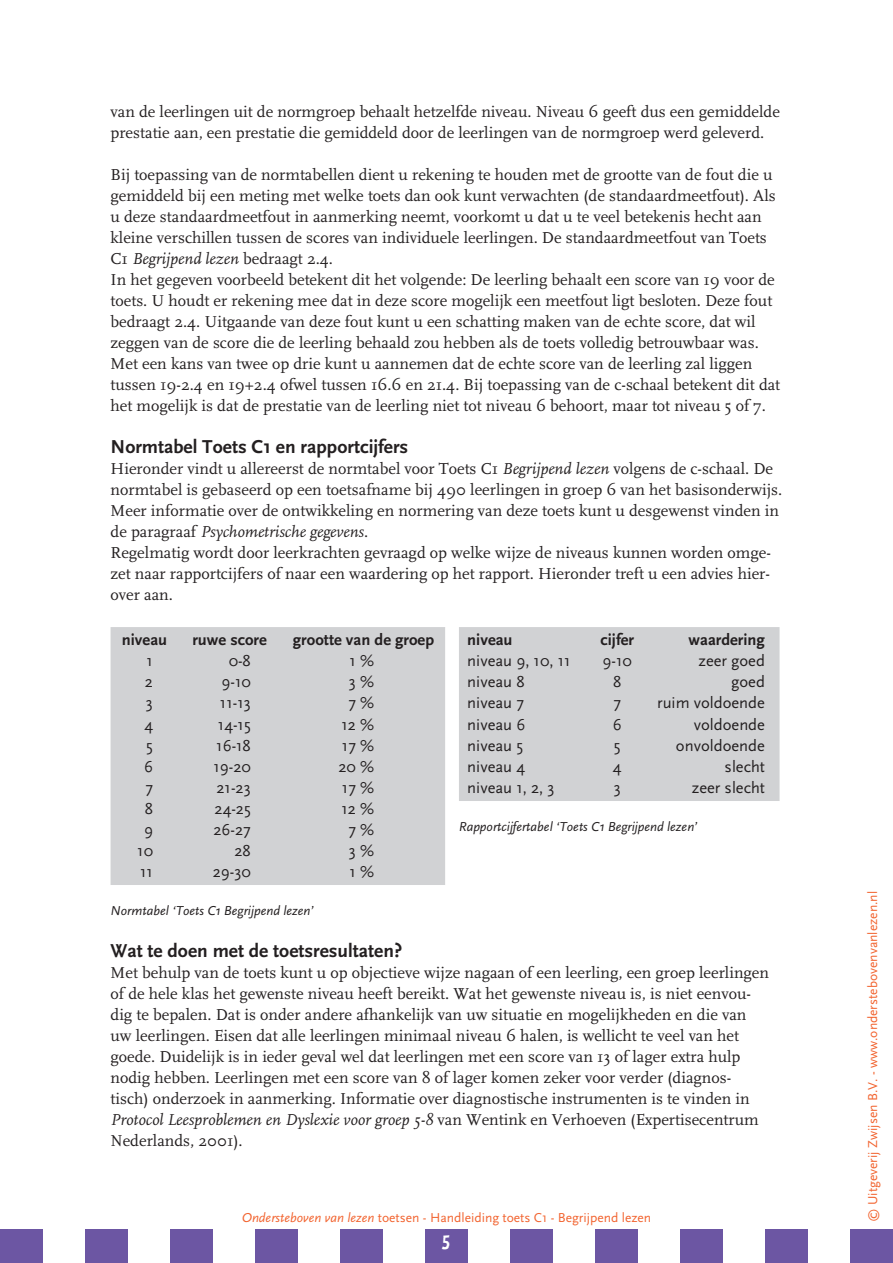
<style>
.page{position:relative;width:893px;height:1263px;background:#fff}
.page>*{position:absolute;margin:0;border:0;box-sizing:border-box;transform-origin:0 0}
._03_Andere_pagina_s{font:700 19.5px "Scala Sans";color:#231f20}
._03_Andere_pagina_s-2{font:16.5px/21px "Scala";color:#231f20}
._04_Tabel_04_Normtab{font:16.5px "Scala Sans";color:#231f20}
._04_Tabel_04_Normtab-2{font:700 16.5px "Scala Sans";color:#231f20}
.t1{font:13.5px "Scala Sans";color:#f26430}
._03_Andere_pagina_s-3{font:italic 13.5px "Scala Sans";color:#231f20}
.s1{font-style:italic}
</style>
<div class="page">
<div style="left:0;top:1229px;width:43px;height:34px;background:#6c56a3"></div>
<div style="left:85px;top:1229px;width:43px;height:34px;background:#6c56a3"></div>
<div style="left:170px;top:1229px;width:43px;height:34px;background:#6c56a3"></div>
<div style="left:255px;top:1229px;width:43px;height:34px;background:#6c56a3"></div>
<div style="left:340px;top:1229px;width:43px;height:34px;background:#6c56a3"></div>
<div style="left:425px;top:1229px;width:43px;height:34px;background:#6c56a3"></div>
<div style="left:510px;top:1229px;width:43px;height:34px;background:#6c56a3"></div>
<div style="left:595px;top:1229px;width:43px;height:34px;background:#6c56a3"></div>
<div style="left:680px;top:1229px;width:43px;height:34px;background:#6c56a3"></div>
<div style="left:765px;top:1229px;width:43px;height:34px;background:#6c56a3"></div>
<div style="left:850px;top:1229px;width:43px;height:34px;background:#6c56a3"></div>
<svg style="left:111px;top:627px;width:668px;height:258px;fill:#d1d2d4"></svg>
<p class="_03_Andere_pagina_s-2" style="left:111px;top:101px;width:671px">van de leerlingen uit de normgroep behaalt hetzelfde niveau. Niveau 6 geeft dus een gemiddelde prestatie aan, een prestatie die gemiddeld door de leerlingen van de normgroep werd geleverd.</p>
<p class="_03_Andere_pagina_s-2" style="left:111px;top:164px;width:667px">Bij toepassing van de normtabellen dient u rekening te houden met de grootte van de fout die u gemiddeld bij een meting met welke toets dan ook kunt verwachten (de standaardmeetfout). Als u deze standaardmeetfout in aanmerking neemt, voorkomt u dat u te veel betekenis hecht aan kleine verschillen tussen de scores van individuele leerlingen. De standaardmeetfout van Toets C1 <span class="s1">Begrijpend lezen</span> bedraagt 2.4.</p>
<p class="_03_Andere_pagina_s-2" style="left:111px;top:269px;width:671px">In het gegeven voorbeeld betekent dit het volgende: De leerling behaalt een score van 19 voor de toets. U houdt er rekening mee dat in deze score mogelijk een meetfout ligt besloten. Deze fout bedraagt 2.4. Uitgaande van deze fout kunt u een schatting maken van de echte score, dat wil zeggen van de score die de leerling behaald zou hebben als de toets volledig betrouwbaar was.<br>Met een kans van twee op drie kunt u aannemen dat de echte score van de leerling zal liggen tussen 19-2.4 en 19+2.4 ofwel tussen 16.6 en 21.4. Bij toepassing van de c-schaal betekent dit dat het mogelijk is dat de prestatie van de leerling niet tot niveau 6 behoort, maar tot niveau 5 of 7.</p>
<p class="_03_Andere_pagina_s" style="left:111px;top:436px;width:299px">Normtabel Toets C1 en rapportcijfers</p>
<p class="_03_Andere_pagina_s-2" style="left:111px;top:458px;width:673px">Hieronder vindt u allereerst de normtabel voor Toets C1 <span class="s1">Begrijpend lezen</span> volgens de c-schaal. De normtabel is gebaseerd op een toetsafname bij 490 leerlingen in groep 6 van het basisonderwijs.<br>Meer informatie over de ontwikkeling en normering van deze toets kunt u desgewenst vinden in de paragraaf <span class="s1">Psychometrische gegevens</span>.</p>
<p class="_03_Andere_pagina_s-2" style="left:111px;top:542px;width:662px;text-align:justify">Regelmatig wordt door leerkrachten gevraagd op welke wijze de niveaus kunnen worden omge&shy;zet naar rapportcijfers of naar een waardering op het rapport. Hieronder treft u een advies hier&shy;over aan.</p>
<p class="_04_Tabel_04_Normtab-2" style="left:122px;top:631px;width:47px">niveau</p>
<p class="_04_Tabel_04_Normtab-2" style="left:192px;top:631px;width:76px">ruwe score</p>
<p class="_04_Tabel_04_Normtab-2" style="left:293px;top:631px;width:143px">grootte van de groep</p>
<p class="_04_Tabel_04_Normtab" style="left:147px;top:652px;width:8px">1</p>
<p class="_04_Tabel_04_Normtab" style="left:229px;top:652px;width:24px">0-8</p>
<p class="_04_Tabel_04_Normtab" style="left:350px;top:652px;width:26px">1 %</p>
<p class="_04_Tabel_04_Normtab" style="left:145px;top:673px;width:10px">2</p>
<p class="_04_Tabel_04_Normtab" style="left:222px;top:673px;width:31px">9-10</p>
<p class="_04_Tabel_04_Normtab" style="left:349px;top:673px;width:27px">3 %</p>
<p class="_04_Tabel_04_Normtab" style="left:146px;top:694px;width:9px">3</p>
<p class="_04_Tabel_04_Normtab" style="left:220px;top:694px;width:32px">11-13</p>
<p class="_04_Tabel_04_Normtab" style="left:348px;top:694px;width:27px">7 %</p>
<p class="_04_Tabel_04_Normtab" style="left:144px;top:715px;width:10px">4</p>
<p class="_04_Tabel_04_Normtab" style="left:218px;top:715px;width:34px">14-15</p>
<p class="_04_Tabel_04_Normtab" style="left:341px;top:715px;width:34px">12 %</p>
<p class="_04_Tabel_04_Normtab" style="left:146px;top:736px;width:8px">5</p>
<p class="_04_Tabel_04_Normtab" style="left:216px;top:736px;width:36px">16-18</p>
<p class="_04_Tabel_04_Normtab" style="left:342px;top:736px;width:34px">17 %</p>
<p class="_04_Tabel_04_Normtab" style="left:144px;top:757px;width:10px">6</p>
<p class="_04_Tabel_04_Normtab" style="left:213px;top:757px;width:39px">19-20</p>
<p class="_04_Tabel_04_Normtab" style="left:338px;top:757px;width:37px">20 %</p>
<p class="_04_Tabel_04_Normtab" style="left:145px;top:778px;width:9px">7</p>
<p class="_04_Tabel_04_Normtab" style="left:216px;top:778px;width:36px">21-23</p>
<p class="_04_Tabel_04_Normtab" style="left:342px;top:778px;width:34px">17 %</p>
<p class="_04_Tabel_04_Normtab" style="left:145px;top:799px;width:10px">8</p>
<p class="_04_Tabel_04_Normtab" style="left:215px;top:799px;width:38px">24-25</p>
<p class="_04_Tabel_04_Normtab" style="left:341px;top:799px;width:34px">12 %</p>
<p class="_04_Tabel_04_Normtab" style="left:144px;top:820px;width:10px">9</p>
<p class="_04_Tabel_04_Normtab" style="left:213px;top:820px;width:39px">26-27</p>
<p class="_04_Tabel_04_Normtab" style="left:348px;top:820px;width:27px">7 %</p>
<p class="_04_Tabel_04_Normtab" style="left:137px;top:841px;width:17px">10</p>
<p class="_04_Tabel_04_Normtab" style="left:234px;top:841px;width:18px">28</p>
<p class="_04_Tabel_04_Normtab" style="left:349px;top:841px;width:27px">3 %</p>
<p class="_04_Tabel_04_Normtab" style="left:140px;top:862px;width:14px">11</p>
<p class="_04_Tabel_04_Normtab" style="left:213px;top:862px;width:40px">29-30</p>
<p class="_04_Tabel_04_Normtab" style="left:350px;top:862px;width:26px">1 %</p>
<p class="_04_Tabel_04_Normtab-2" style="left:467px;top:631px;width:47px">niveau</p>
<p class="_04_Tabel_04_Normtab-2" style="left:601px;top:631px;width:35px">cijfer</p>
<p class="_04_Tabel_04_Normtab-2" style="left:689px;top:631px;width:78px">waardering</p>
<p class="_04_Tabel_04_Normtab" style="left:467px;top:652px;width:105px">niveau 9, 10, 11</p>
<p class="_04_Tabel_04_Normtab" style="left:603px;top:652px;width:31px">9-10</p>
<p class="_04_Tabel_04_Normtab" style="left:698px;top:652px;width:68px">zeer goed</p>
<p class="_04_Tabel_04_Normtab" style="left:467px;top:673px;width:59px">niveau 8</p>
<p class="_04_Tabel_04_Normtab" style="left:613px;top:673px;width:10px">8</p>
<p class="_04_Tabel_04_Normtab" style="left:731px;top:673px;width:35px">goed</p>
<p class="_04_Tabel_04_Normtab" style="left:467px;top:694px;width:58px">niveau 7</p>
<p class="_04_Tabel_04_Normtab" style="left:613px;top:694px;width:9px">7</p>
<p class="_04_Tabel_04_Normtab" style="left:657px;top:694px;width:109px">ruim voldoende</p>
<p class="_04_Tabel_04_Normtab" style="left:467px;top:715px;width:60px">niveau 6</p>
<p class="_04_Tabel_04_Normtab" style="left:613px;top:715px;width:10px">6</p>
<p class="_04_Tabel_04_Normtab" style="left:694px;top:715px;width:73px">voldoende</p>
<p class="_04_Tabel_04_Normtab" style="left:467px;top:736px;width:57px">niveau 5</p>
<p class="_04_Tabel_04_Normtab" style="left:614px;top:736px;width:8px">5</p>
<p class="_04_Tabel_04_Normtab" style="left:676px;top:736px;width:90px">onvoldoende</p>
<p class="_04_Tabel_04_Normtab" style="left:467px;top:757px;width:59px">niveau 4</p>
<p class="_04_Tabel_04_Normtab" style="left:613px;top:757px;width:10px">4</p>
<p class="_04_Tabel_04_Normtab" style="left:725px;top:757px;width:42px">slecht</p>
<p class="_04_Tabel_04_Normtab" style="left:467px;top:778px;width:89px">niveau 1, 2, 3</p>
<p class="_04_Tabel_04_Normtab" style="left:614px;top:778px;width:9px">3</p>
<p class="_04_Tabel_04_Normtab" style="left:692px;top:778px;width:75px">zeer slecht</p>
<p class="_03_Andere_pagina_s-3" style="left:459px;top:819px;width:240px">Rapportcijfertabel ‘Toets C1 Begrijpend lezen’</p>
<p class="_03_Andere_pagina_s-3" style="left:111px;top:903px;width:205px">Normtabel ‘Toets C1 Begrijpend lezen’</p>
<p class="_03_Andere_pagina_s" style="left:111px;top:940px;width:293px">Wat te doen met de toetsresultaten?</p>
<p class="_03_Andere_pagina_s-2" style="left:111px;top:962px;width:660px">Met behulp van de toets kunt u op objectieve wijze nagaan of een leerling, een groep leerlingen of de hele klas het gewenste niveau heeft bereikt. Wat het gewenste niveau is, is niet eenvou&shy;dig te bepalen. Dat is onder andere afhankelijk van uw situatie en mogelijkheden en die van uw leerlingen. Eisen dat alle leerlingen minimaal niveau 6 halen, is wellicht te veel van het goede. Duidelijk is in ieder geval wel dat leerlingen met een score van 13 of lager extra hulp nodig hebben. Leerlingen met een score van 8 of lager komen zeker voor verder (diagnos&shy;tisch) onderzoek in aanmerking. Informatie over diagnostische instrumenten is te vinden in <span class="s1">Protocol Leesproblemen en Dyslexie voor groep 5-8</span> van Wentink en Verhoeven (Expertisecentrum Nederlands, 2001).</p>
<p class="t1" style="left:242px;top:1210px;width:411px"><span class="s1">Ondersteboven van lezen</span> toetsen - Handleiding toets C1 - Begrijpend lezen</p>
<p class="t1" style="left:866px;top:1222px;width:332px;rotate:-90deg">© Uitgeverij Zwijsen B.V. - www.onderstebovenvanlezen.nl</p>
</div>
